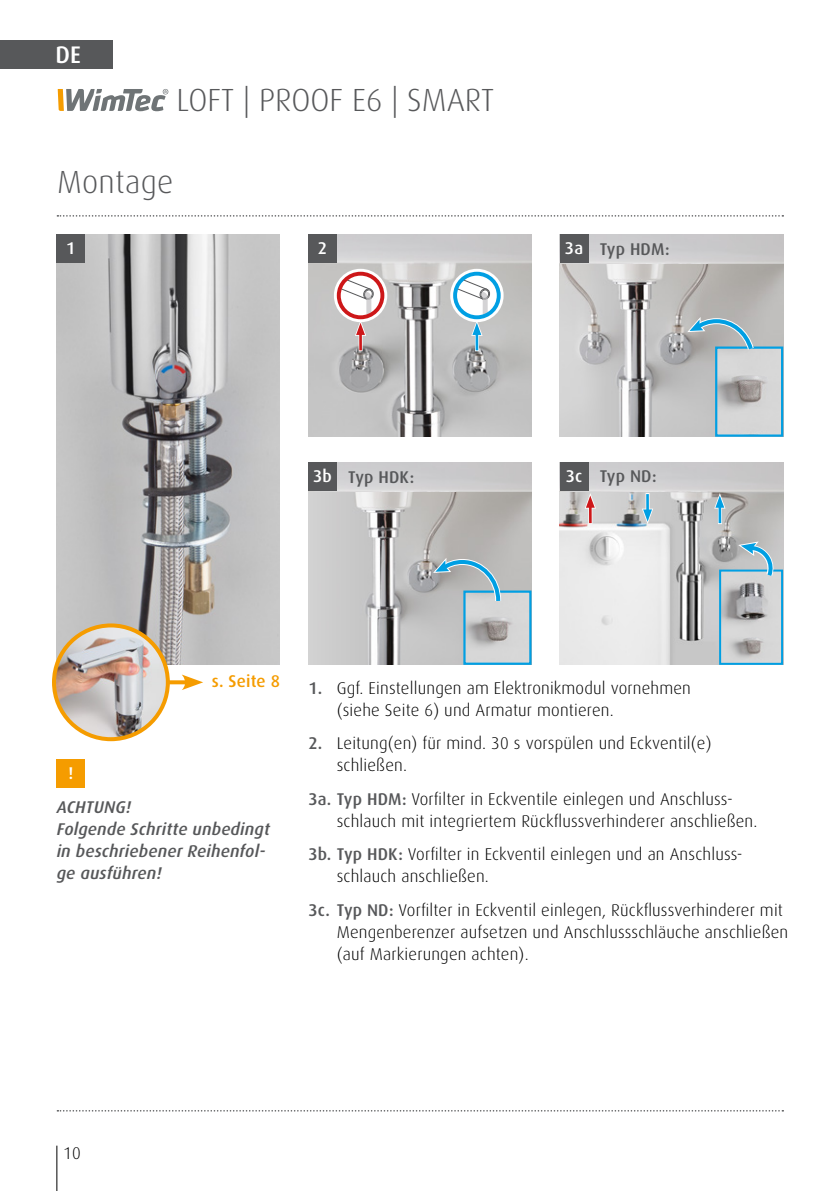
<style>
.page{position:relative;width:840px;height:1191px;background:#fff}
.page>*{position:absolute;margin:0;border:0;box-sizing:border-box;transform-origin:0 0}
.t1{font:300 32px "Dax";color:#57585a}
.t2{font:500 24px "Dax";color:#fff}
.t3{font:300 17px/22px "Dax";letter-spacing:.01em;color:#000}
.t4{font:italic 500 17px/22px "Dax";letter-spacing:.01em;color:#57585a}
.t5{font:500 17px "Dax";letter-spacing:.01em;color:#57585a}
.t6{font:500 17px "Dax";letter-spacing:.01em;color:#f59c00}
.t7{font:500 17px "Dax";color:#fff}
.s1{color:#fff}
.s2{font-weight:500;color:#57585a}
</style>
<div class="page">
<hr style="left:56px;top:1145px;width:1px;height:46px;background:#000">
<div style="left:0;top:40px;width:113px;height:28px;background:#57585a"></div>
<svg style="left:58px;top:89px;width:110px;height:22px"></svg>
<svg style="left:57px;top:1110px;width:725px;height:1px"></svg>
<svg style="left:57px;top:215px;width:725px;height:2px"></svg>
<div style="left:57px;top:759px;width:28px;height:28px;background:#f59c00"></div>
<img style="left:308px;top:235px;width:223px;height:202px">
<div style="left:308px;top:235px;width:28px;height:28px;background:#57585a"></div>
<img style="left:57px;top:235px;width:223px;height:430px">
<div style="left:57px;top:235px;width:28px;height:28px;background:#57585a"></div>
<div style="left:334px;top:269px;width:53px;height:53px;border:10px solid #fff;border-radius:50%"></div>
<svg style="left:338px;top:274px;width:44px;height:43px"></svg>
<div style="left:336px;top:272px;width:48px;height:47px;border:4px solid #cd1719;border-radius:50%"></div>
<div style="left:450px;top:269px;width:53px;height:53px;border:10px solid #fff;border-radius:50%"></div>
<svg style="left:455px;top:274px;width:43px;height:43px"></svg>
<div style="left:453px;top:272px;width:47px;height:47px;border:4px solid #009fe3;border-radius:50%"></div>
<img style="left:559px;top:264px;width:223px;height:173px">
<img style="left:559px;top:235px;width:223px;height:29px">
<div style="left:559px;top:235px;width:29px;height:28px;background:#57585a"></div>
<img style="left:559px;top:492px;width:223px;height:173px">
<img style="left:559px;top:463px;width:223px;height:29px">
<div style="left:559px;top:463px;width:29px;height:28px;background:#57585a"></div>
<img style="left:721px;top:572px;width:58px;height:90px">
<div style="left:718px;top:569px;width:64px;height:96px;border:2px solid #009fe3"></div>
<svg style="left:737px;top:540px;width:35px;height:60px;background:#a6bac3"></svg>
<img style="left:308px;top:492px;width:223px;height:173px">
<img style="left:308px;top:463px;width:223px;height:29px">
<div style="left:308px;top:463px;width:28px;height:28px;background:#57585a"></div>
<img style="left:466px;top:593px;width:62px;height:69px">
<div style="left:463px;top:590px;width:68px;height:75px;border:2px solid #009fe3"></div>
<img style="left:717px;top:349px;width:62px;height:85px">
<div style="left:714px;top:346px;width:68px;height:91px;border:2px solid #009fe3"></div>
<svg style="left:432px;top:555px;width:72px;height:52px;background:#a5b8c0"></svg>
<svg style="left:686px;top:314px;width:71px;height:42px;background:#9fb4bc"></svg>
<svg style="left:713px;top:493px;width:12px;height:30px"></svg>
<svg style="left:474px;top:336px;width:4px;height:15px"></svg>
<hr style="left:475px;top:333px;width:3px;height:17px;background:#009fe3">
<svg style="left:455px;top:275px;width:35px;height:61px"></svg>
<svg style="left:588px;top:508px;width:4px;height:16px"></svg>
<hr style="left:588px;top:506px;width:3px;height:17px;background:#cd1719">
<svg style="left:584px;top:493px;width:11px;height:15px"></svg>
<svg style="left:358px;top:336px;width:4px;height:15px"></svg>
<hr style="left:359px;top:333px;width:3px;height:17px;background:#cd1719">
<svg style="left:338px;top:275px;width:36px;height:61px"></svg>
<svg style="left:641px;top:494px;width:11px;height:30px"></svg>
<img style="left:54px;top:625px;width:114px;height:114px;border-radius:57px">
<div style="left:52px;top:623px;width:118px;height:118px;border:4px solid #f59c00;border-radius:50%"></div>
<svg style="left:168px;top:680px;width:14px;height:4px"></svg>
<svg style="left:182px;top:674px;width:21px;height:16px"></svg>
<h2 class="t2" style="left:55px;top:41px;width:27px">DE</h2>
<h1 class="t1" style="left:176px;top:82px;width:319px">LOFT | PROOF E6 | SMART</h1>
<h1 class="t1" style="left:57px;top:164px;width:118px">Montage</h1>
<p class="t7" style="left:66px;top:238px;width:11px">1</p>
<p class="t7" style="left:317px;top:238px;width:11px">2</p>
<p class="t5" style="left:564px;top:239px;width:106px"><span class="s1">3a</span> Typ HDM:</p>
<p class="t5" style="left:313px;top:467px;width:103px"><span class="s1">3b</span> Typ HDK:</p>
<p class="t5" style="left:565px;top:467px;width:92px"><span class="s1">3c</span> Typ ND:</p>
<p class="t7" style="left:68px;top:763px;width:7px">!</p>
<p class="t6" style="left:212px;top:672px;width:70px">s. Seite 8</p>
<p class="t4" style="left:57px;top:796px;width:214px">ACHTUNG!<br>Folgende Schritte unbedingt in beschriebener Reihenfol&shy;ge ausführen!</p>
<p class="t3" style="left:336px;top:677px;width:355px;text-indent:-28px"><span class="s2">1.</span> Ggf. Einstellungen am Elektronikmodul vornehmen (siehe Seite 6) und Armatur montieren.</p>
<p class="t3" style="left:336px;top:732px;width:376px;text-indent:-28px"><span class="s2">2.</span> Leitung(en) für mind. 30 s vorspülen und Eckventil(e) schließen.</p>
<p class="t3" style="left:336px;top:788px;width:422px;text-indent:-28px"><span class="s2">3a. Typ HDM:</span> Vorfilter in Eckventile einlegen und Anschluss&shy;schlauch mit integriertem Rückflussverhinderer anschließen.</p>
<p class="t3" style="left:336px;top:843px;width:407px;text-indent:-28px"><span class="s2">3b. Typ HDK:</span> Vorfilter in Eckventil einlegen und an Anschluss&shy;schlauch anschließen.</p>
<p class="t3" style="left:336px;top:898px;width:453px;text-indent:-28px"><span class="s2">3c. Typ ND:</span> Vorfilter in Eckventil einlegen, Rückflussverhinderer mit<br>Mengenberenzer aufsetzen und Anschlussschläuche anschließen (auf Markierungen achten).</p>
<p class="t3" style="left:63px;top:1142px;width:19px">10</p>
</div>
